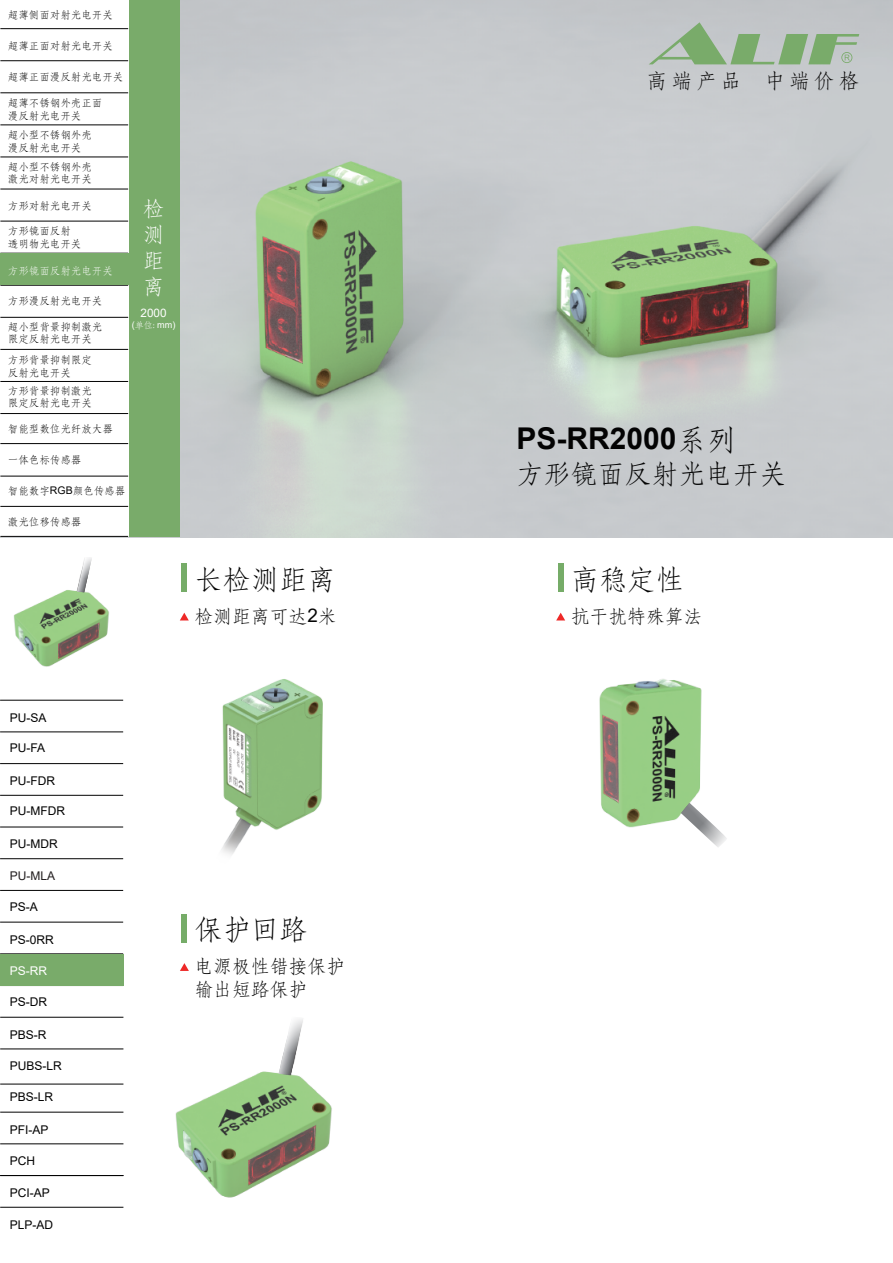
<style>
.page{position:relative;width:893px;height:1263px;background:#fff}
.page>*{position:absolute;margin:0;border:0;box-sizing:border-box;transform-origin:0 0}
.t1{font:700 30px "Arial";color:#030303}
.t2{font:28.2px "ST Fangsong";color:#050505}
.t3{font:27px "ST Fangsong";color:#030303}
.t4{font:21.45px/25.8px "ST Fangsong";color:#fff;text-align:justify}
.t5{font:20.7px "ST Fangsong";letter-spacing:.2em;color:#050404}
.t6{font:18.75px/22.6px "ST Fangsong";color:#050505}
.t7{font:12px "Arial";color:#030303}
.t8{font:12px "Arial";color:#231f20}
.t9{font:12px "Arial";color:#fff}
.t10{font:11.7px "Arial";color:#fff}
.t11{font:10.5px/12.6px "ST Fangsong";color:#030303}
.t12{font:10.5px/12.6px "ST Fangsong";color:#050505}
.t13{font:10.5px "ST Fangsong";color:#fff}
.t14{font:9.15px "Arial";color:#fff}
.s1{font-family:"ST Fangsong"}
.s2{font-family:"Arial"}
.s3{font-family:"ST Fangsong";font-weight:400}
</style>
<div class="page">
<img style="left:128px;top:0;width:765px;height:537px">
<div style="left:182px;top:564px;width:5px;height:28px;background:#76ac68"></div>
<svg style="left:556px;top:613px;width:9px;height:7px"></svg>
<div style="left:558px;top:564px;width:5px;height:28px;background:#76ac68"></div>
<svg style="left:649px;top:22px;width:210px;height:42px;background:#a6bba4"></svg>
<svg style="left:180px;top:963px;width:9px;height:8px"></svg>
<div style="left:182px;top:914px;width:5px;height:28px;background:#76ac68"></div>
<img style="left:175px;top:1071px;width:157px;height:127px">
<img style="left:599px;top:679px;width:103px;height:149px">
<svg style="left:665px;top:803px;width:62px;height:44px"></svg>
<svg style="left:273px;top:1019px;width:43px;height:56px"></svg>
<img style="left:14px;top:590px;width:95px;height:77px">
<svg style="left:74px;top:557px;width:26px;height:35px"></svg>
<div style="left:128px;top:0;width:51px;height:536px;background:#79ab6a"></div>
<hr style="left:0;top:700px;width:123px;height:1px;background:#030303">
<hr style="left:0;top:732px;width:123px;height:1px;background:#030303">
<hr style="left:0;top:763px;width:123px;height:1px;background:#030303">
<hr style="left:0;top:795px;width:123px;height:1px;background:#030303">
<hr style="left:0;top:827px;width:123px;height:1px;background:#030303">
<hr style="left:0;top:858px;width:123px;height:1px;background:#030303">
<hr style="left:0;top:890px;width:123px;height:1px;background:#030303">
<hr style="left:0;top:922px;width:123px;height:1px;background:#030303">
<hr style="left:0;top:953px;width:123px;height:1px;background:#030303">
<hr style="left:0;top:985px;width:123px;height:1px;background:#030303">
<hr style="left:0;top:1017px;width:123px;height:1px;background:#030303">
<hr style="left:0;top:1049px;width:123px;height:1px;background:#030303">
<hr style="left:0;top:1084px;width:123px;height:1px;background:#030303">
<hr style="left:0;top:1112px;width:123px;height:1px;background:#030303">
<hr style="left:0;top:1143px;width:123px;height:1px;background:#030303">
<hr style="left:0;top:1175px;width:123px;height:1px;background:#030303">
<hr style="left:0;top:1207px;width:123px;height:1px;background:#030303">
<hr style="left:0;top:28px;width:128px;height:1px;background:#030303">
<hr style="left:0;top:60px;width:128px;height:1px;background:#030303">
<hr style="left:0;top:93px;width:128px;height:1px;background:#030303">
<hr style="left:0;top:125px;width:128px;height:1px;background:#030303">
<hr style="left:0;top:157px;width:128px;height:1px;background:#030303">
<hr style="left:0;top:189px;width:128px;height:1px;background:#030303">
<hr style="left:0;top:221px;width:128px;height:1px;background:#030303">
<hr style="left:0;top:285px;width:128px;height:1px;background:#030303">
<hr style="left:0;top:317px;width:128px;height:1px;background:#030303">
<hr style="left:0;top:349px;width:128px;height:1px;background:#030303">
<hr style="left:0;top:381px;width:128px;height:1px;background:#030303">
<hr style="left:0;top:413px;width:128px;height:1px;background:#030303">
<hr style="left:0;top:443px;width:128px;height:1px;background:#030303">
<hr style="left:0;top:476px;width:128px;height:1px;background:#030303">
<hr style="left:0;top:506px;width:128px;height:1px;background:#030303">
<hr style="left:0;top:536px;width:128px;height:1px;background:#030303">
<div style="left:0;top:253px;width:128px;height:32px;background:#79ab6a"></div>
<div style="left:0;top:954px;width:124px;height:31px;background:#79ab6a"></div>
<img style="left:119px;top:612px;width:204px;height:279px">
<p class="t11" style="left:8px;top:8px;width:107px">超薄侧面对射光电开关</p>
<p class="t11" style="left:8px;top:39px;width:107px">超薄正面对射光电开关</p>
<p class="t11" style="left:8px;top:70px;width:117px">超薄正面漫反射光电开关</p>
<p class="t11" style="left:8px;top:96px;width:96px">超薄不锈钢外壳正面漫反射光电开关</p>
<p class="t11" style="left:8px;top:128px;width:86px">超小型不锈钢外壳漫反射光电开关</p>
<p class="t12" style="left:8px;top:160px;width:86px">超小型不锈钢外壳激光对射光电开关</p>
<p class="t11" style="left:8px;top:199px;width:86px">方形对射光电开关</p>
<p class="t11" style="left:8px;top:224px;width:75px">方形镜面反射透明物光电开关</p>
<p class="t13" style="left:8px;top:263px;width:107px">方形镜面反射光电开关</p>
<p class="t11" style="left:8px;top:294px;width:96px">方形漫反射光电开关</p>
<p class="t11" style="left:8px;top:320px;width:96px">超小型背景抑制激光限定反射光电开关</p>
<p class="t11" style="left:8px;top:353px;width:86px">方形背景抑制限定反射光电开关</p>
<p class="t11" style="left:8px;top:384px;width:86px">方形背景抑制激光限定反射光电开关</p>
<p class="t11" style="left:8px;top:423px;width:107px">智能型数位光纤放大器</p>
<p class="t11" style="left:8px;top:453px;width:75px">一体色标传感器</p>
<h3 class="t4" style="left:143px;top:195px;width:23px">检测距离</h3>
<p class="t10" style="left:141px;top:305px;width:28px">2000</p>
<p class="t14" style="left:132px;top:319px;width:45px">(<span class="s1">单位:</span> mm)</p>
<p class="t11" style="left:8px;top:484px;width:119px">智能数字<span class="s2">RGB</span>颜色传感器</p>
<p class="t11" style="left:8px;top:515px;width:75px">激光位移传感器</p>
<h2 class="t2" style="left:194px;top:560px;width:143px">长检测距离</h2>
<h3 class="t6" style="left:194px;top:604px;width:144px">检测距离可达<span class="s2">2</span>米</h3>
<p class="t7" style="left:10px;top:709px;width:38px">PU-SA</p>
<p class="t7" style="left:10px;top:740px;width:37px">PU-FA</p>
<p class="t7" style="left:10px;top:772px;width:47px">PU-FDR</p>
<p class="t7" style="left:10px;top:803px;width:57px">PU-MFDR</p>
<p class="t7" style="left:10px;top:835px;width:49px">PU-MDR</p>
<p class="t8" style="left:10px;top:867px;width:47px">PU-MLA</p>
<p class="t7" style="left:10px;top:899px;width:30px">PS-A</p>
<p class="t7" style="left:10px;top:931px;width:46px">PS-0RR</p>
<p class="t9" style="left:10px;top:962px;width:39px">PS-RR</p>
<p class="t7" style="left:10px;top:993px;width:39px">PS-DR</p>
<p class="t7" style="left:10px;top:1026px;width:38px">PBS-R</p>
<p class="t7" style="left:10px;top:1058px;width:54px">PUBS-LR</p>
<p class="t7" style="left:10px;top:1089px;width:45px">PBS-LR</p>
<p class="t7" style="left:10px;top:1121px;width:40px">PFI-AP</p>
<p class="t7" style="left:10px;top:1153px;width:27px">PCH</p>
<p class="t7" style="left:10px;top:1184px;width:42px">PCI-AP</p>
<p class="t7" style="left:10px;top:1216px;width:45px">PLP-AD</p>
<h2 class="t2" style="left:195px;top:910px;width:114px">保护回路</h2>
<h3 class="t6" style="left:194px;top:954px;width:152px">电源极性错接保护输出短路保护</h3>
<h3 class="t5" style="left:647px;top:67px;width:214px">高端产品 中端价格</h3>
<h1 class="t1" style="left:516px;top:418px;width:222px">PS-RR2000<span class="s3">系列</span></h1>
<h3 class="t3" style="left:516px;top:455px;width:271px">方形镜面反射光电开关</h3>
<h2 class="t2" style="left:571px;top:560px;width:114px">高稳定性</h2>
<h3 class="t6" style="left:571px;top:604px;width:133px">抗干扰特殊算法</h3>
</div>
